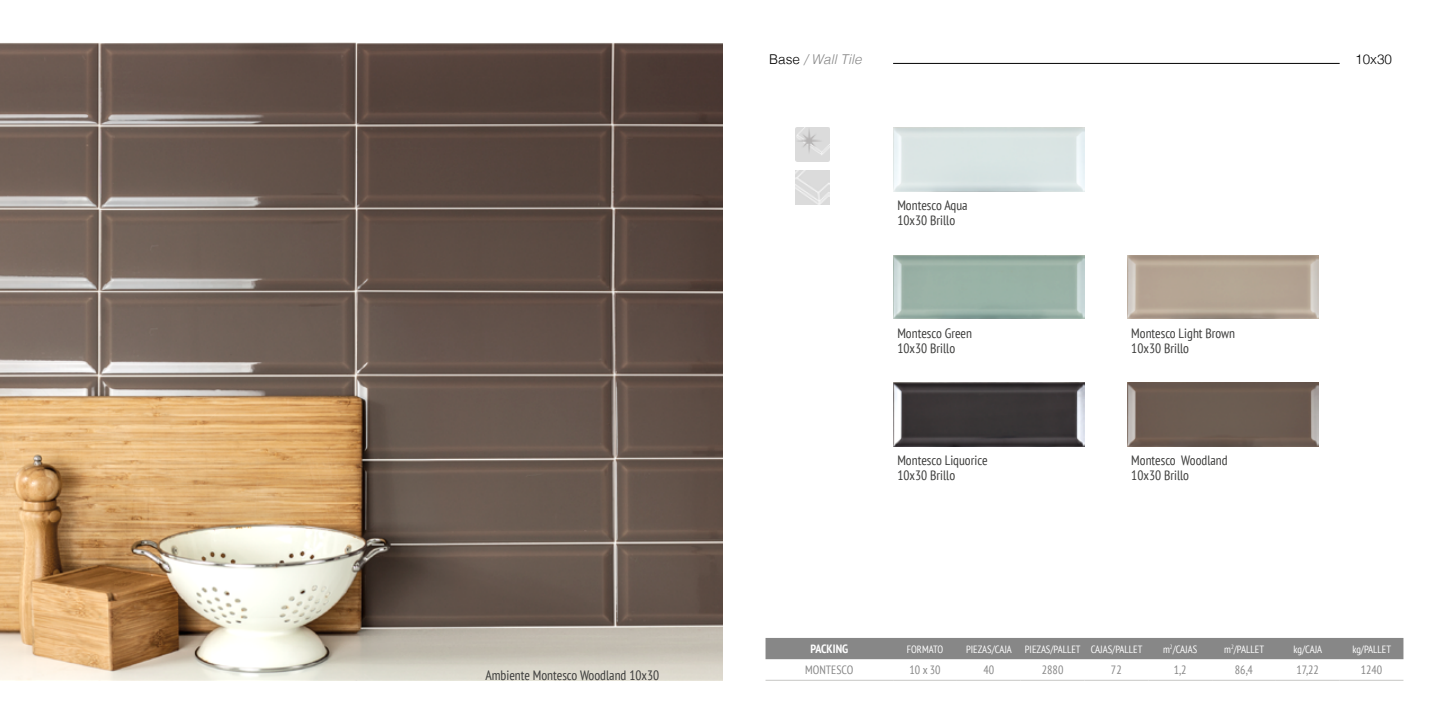
<style>
.page{position:relative;width:1446px;height:723px;background:#fff}
.page>*{position:absolute;margin:0;border:0;box-sizing:border-box;transform-origin:0 0}
.t1{font:condensed 13.5px/15px "PT Sans";color:#3c3c3b}
.t2{font:italic 300 13.5px "Helvetica";color:#878787}
.t3{font:300 13.5px "Helvetica";color:#000}
.t4{font:condensed 12px "PT Sans";color:#878787}
.t5{font:700 condensed 12px "PT Sans";color:#fff}
.t6{font:condensed 10.5px "PT Sans";color:#fff}
.s1{font-style:normal;color:#000}
</style>
<div class="page">
<hr style="left:893px;top:63px;width:446px;height:1px;background:#000">
<img style="left:795px;top:128px;width:34px;height:34px">
<div style="left:765px;top:638px;width:638px;height:21px;background:#878787"></div>
<hr style="left:765px;top:680px;width:128px;height:1px;background:#c6c6c4">
<hr style="left:893px;top:680px;width:64px;height:1px;background:#c6c6c4">
<hr style="left:957px;top:680px;width:63px;height:1px;background:#c6c6c4">
<hr style="left:1020px;top:680px;width:64px;height:1px;background:#c6c6c4">
<hr style="left:1084px;top:680px;width:64px;height:1px;background:#c6c6c4">
<hr style="left:1148px;top:680px;width:64px;height:1px;background:#c6c6c4">
<hr style="left:1212px;top:680px;width:64px;height:1px;background:#c6c6c4">
<hr style="left:1276px;top:680px;width:63px;height:1px;background:#c6c6c4">
<hr style="left:1339px;top:680px;width:64px;height:1px;background:#c6c6c4">
<img style="left:795px;top:170px;width:34px;height:34px">
<img style="left:893px;top:128px;width:191px;height:63px">
<img style="left:893px;top:255px;width:191px;height:64px">
<img style="left:1127px;top:255px;width:191px;height:64px">
<img style="left:893px;top:383px;width:191px;height:63px">
<img style="left:1127px;top:383px;width:191px;height:63px">
<img style="left:0;top:43px;width:723px;height:637px">
<p class="t1" style="left:485px;top:668px;width:175px">Ambiente Montesco Woodland 10x30</p>
<p class="t2" style="left:769px;top:47px;width:94px"><span class="s1">Base</span> / Wall Tile</p>
<p class="t1" style="left:897px;top:198px;width:72px">Montesco Aqua<br>10x30 Brillo</p>
<p class="t1" style="left:897px;top:325px;width:76px">Montesco Green<br>10x30 Brillo</p>
<p class="t1" style="left:897px;top:453px;width:92px">Montesco Liquorice<br>10x30 Brillo</p>
<p class="t1" style="left:1131px;top:325px;width:105px">Montesco Light Brown<br>10x30 Brillo</p>
<p class="t1" style="left:1131px;top:453px;width:98px">Montesco Woodland<br>10x30 Brillo</p>
<p class="t3" style="left:1355px;top:47px;width:38px">10x30</p>
<p class="t5" style="left:810px;top:641px;width:39px">PACKING</p>
<p class="t6" style="left:907px;top:642px;width:38px">FORMATO</p>
<p class="t6" style="left:966px;top:642px;width:178px">PIEZAS/CAJA PIEZAS/PALLET CAJAS/PALLET</p>
<p class="t6" style="left:1163px;top:642px;width:36px">m<sup>2</sup>/CAJAS</p>
<p class="t6" style="left:1224px;top:642px;width:41px">m<sup>2</sup>/PALLET</p>
<p class="t6" style="left:1293px;top:642px;width:30px">kg/CAJA</p>
<p class="t6" style="left:1352px;top:642px;width:40px">kg/PALLET</p>
<p class="t4" style="left:805px;top:662px;width:50px">MONTESCO</p>
<p class="t4" style="left:909px;top:662px;width:33px">10 x 30</p>
<p class="t4" style="left:983px;top:662px;width:12px">40</p>
<p class="t4" style="left:1042px;top:662px;width:23px">2880</p>
<p class="t4" style="left:1111px;top:662px;width:12px">72</p>
<p class="t4" style="left:1174px;top:662px;width:14px">1,2</p>
<p class="t4" style="left:1235px;top:662px;width:20px">86,4</p>
<p class="t4" style="left:1296px;top:662px;width:24px">17,22</p>
<p class="t4" style="left:1360px;top:662px;width:23px">1240</p>
</div>
